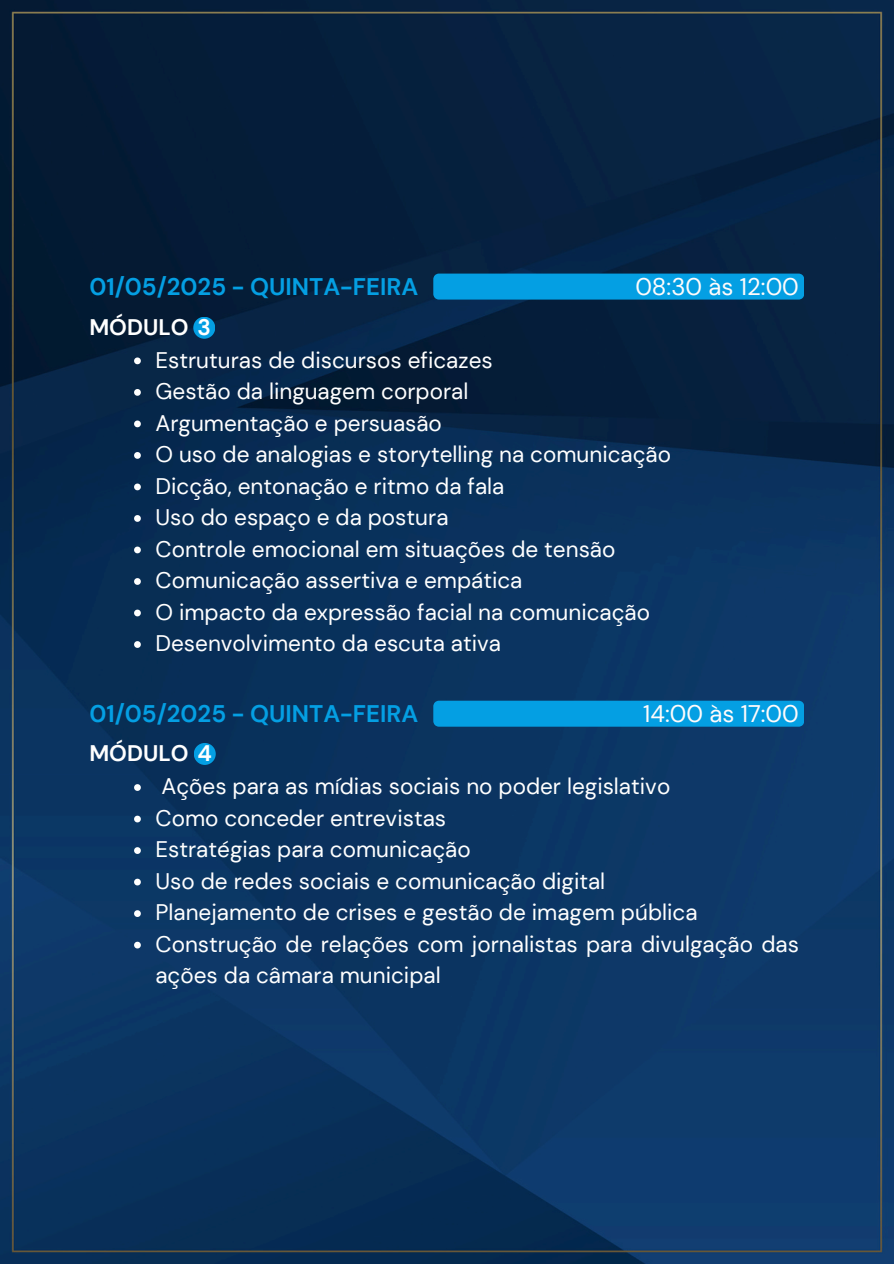
<style>
.page{position:relative;width:894px;height:1264px;background:#fff}
.page>*{position:absolute;margin:0;border:0;box-sizing:border-box;transform-origin:0 0}
.t1{font:700 24px "DM Sans";color:#049fe3}
.t2{font:24px "DM Sans";color:#fffbfb}
.t3{font:22.5px/31.5px "DM Sans";color:#fff}
.t4{font:700 22.5px "DM Sans";color:#fff}
</style>
<div class="page">
<img style="left:0;top:0;width:893px;height:1263px">
<div style="left:433px;top:273px;width:371px;height:26px;background:#049fe3"></div>
<div style="left:193px;top:317px;width:22px;height:22px;background:#049fe3;border-radius:50%"></div>
<svg style="left:134px;top:357px;width:7px;height:7px"></svg>
<svg style="left:134px;top:389px;width:7px;height:7px"></svg>
<svg style="left:134px;top:420px;width:7px;height:7px"></svg>
<svg style="left:134px;top:452px;width:7px;height:7px"></svg>
<svg style="left:134px;top:483px;width:7px;height:7px"></svg>
<svg style="left:134px;top:515px;width:7px;height:7px"></svg>
<svg style="left:134px;top:546px;width:7px;height:7px"></svg>
<svg style="left:134px;top:578px;width:7px;height:7px"></svg>
<svg style="left:134px;top:609px;width:7px;height:7px"></svg>
<svg style="left:134px;top:641px;width:7px;height:7px"></svg>
<div style="left:433px;top:700px;width:371px;height:26px;background:#049fe3"></div>
<div style="left:194px;top:743px;width:22px;height:22px;background:#049fe3;border-radius:50%"></div>
<svg style="left:134px;top:784px;width:7px;height:7px"></svg>
<svg style="left:134px;top:815px;width:7px;height:7px"></svg>
<svg style="left:134px;top:847px;width:7px;height:7px"></svg>
<svg style="left:134px;top:878px;width:7px;height:7px"></svg>
<svg style="left:134px;top:910px;width:7px;height:7px"></svg>
<svg style="left:134px;top:941px;width:7px;height:7px"></svg>
<p class="t1" style="left:89px;top:271px;width:330px">01/05/2025 - QUINTA-FEIRA</p>
<p class="t2" style="left:635px;top:271px;width:165px">08:30 às 12:00</p>
<p class="t4" style="left:89px;top:312px;width:123px">MÓDULO 3</p>
<h1 class="t3" style="left:155px;top:344px;width:339px">Estruturas de discursos eficazes</h1>
<p class="t3" style="left:155px;top:376px;width:314px">Gestão da linguagem corporal</p>
<h1 class="t3" style="left:155px;top:407px;width:288px">Argumentação e persuasão</h1>
<p class="t3" style="left:155px;top:439px;width:517px">O uso de analogias e storytelling na comunicação</p>
<p class="t3" style="left:155px;top:470px;width:350px">Dicção, entonação e ritmo da fala</p>
<p class="t3" style="left:155px;top:502px;width:294px">Uso do espaço e da postura</p>
<p class="t3" style="left:155px;top:533px;width:461px">Controle emocional em situações de tensão</p>
<p class="t3" style="left:155px;top:565px;width:368px">Comunicação assertiva e empática</p>
<p class="t3" style="left:155px;top:596px;width:496px">O impacto da expressão facial na comunicação</p>
<p class="t3" style="left:155px;top:628px;width:347px">Desenvolvimento da escuta ativa</p>
<p class="t1" style="left:89px;top:698px;width:330px">01/05/2025 - QUINTA-FEIRA</p>
<p class="t2" style="left:643px;top:698px;width:157px">14:00 às 17:00</p>
<p class="t4" style="left:89px;top:738px;width:124px">MÓDULO 4</p>
<h1 class="t3" style="left:161px;top:770px;width:510px">Ações para as mídias sociais no poder legislativo</h1>
<p class="t3" style="left:155px;top:802px;width:292px">Como conceder entrevistas</p>
<h1 class="t3" style="left:155px;top:833px;width:316px">Estratégias para comunicação</h1>
<p class="t3" style="left:155px;top:865px;width:451px">Uso de redes sociais e comunicação digital</p>
<p class="t3" style="left:155px;top:896px;width:543px">Planejamento de crises e gestão de imagem pública</p>
<p class="t3" style="left:155px;top:928px;width:644px">Construção de relações com jornalistas para divulgação das ações da câmara municipal</p>
</div>
